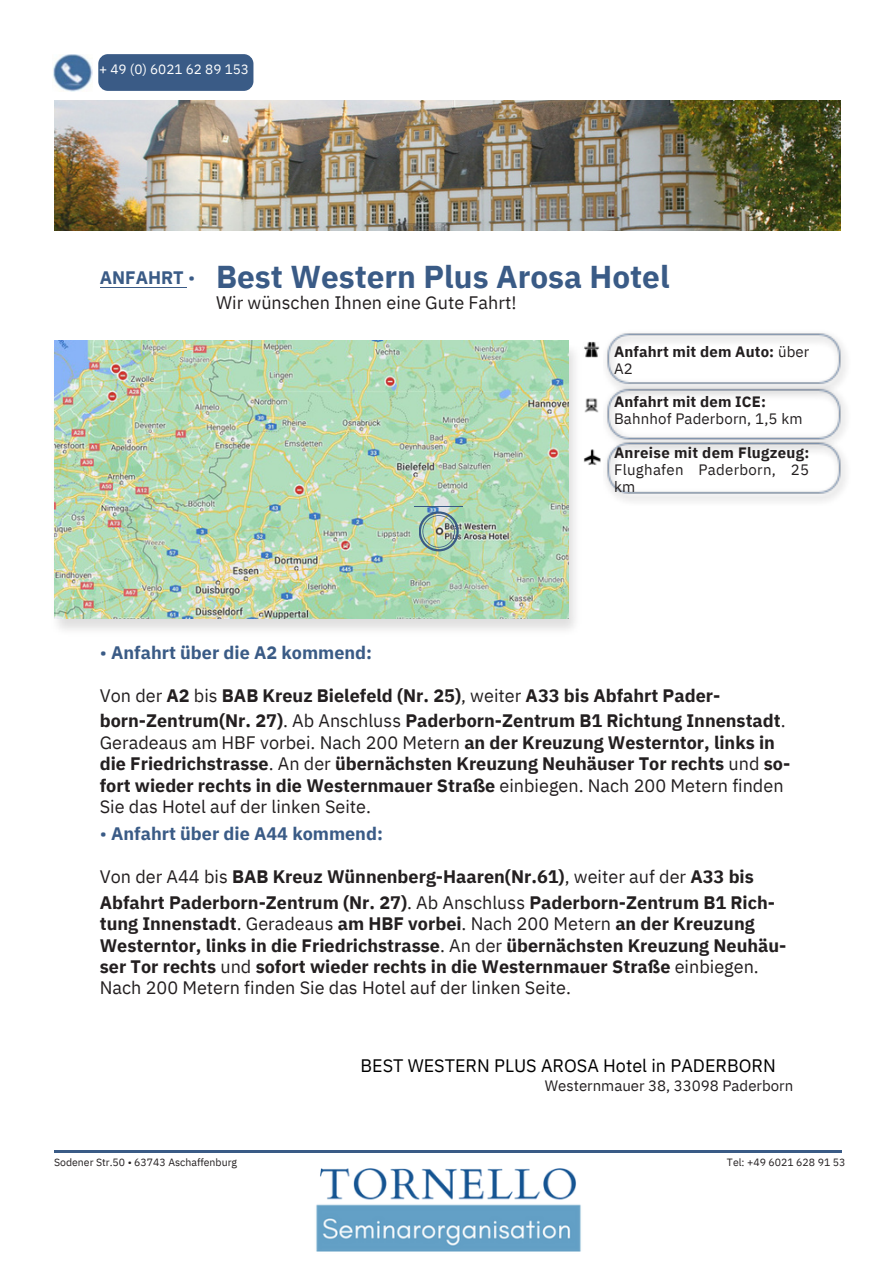
<style>
.page{position:relative;width:894px;height:1264px;background:#fff}
.page>*{position:absolute;margin:0;border:0;box-sizing:border-box;transform-origin:0 0}
.t1{font:700 31.5px "IBM Plex Sans";color:#3a5b86}
.t2{font:700 18px/21.5px "IBM Plex Sans";color:#231f20}
.t3{font:700 18px "IBM Plex Sans";color:#3a5b86}
.t4{font:18px "IBM Plex Sans";color:#000}
.t5{font:18px "IBM Plex Sans";color:#231f20}
.t6{font:15px/17px "IBM Plex Sans";letter-spacing:.01em;color:#231f20}
.t7{font:700 15px/17px "IBM Plex Sans";letter-spacing:.01em;color:#231f20}
.t8{font:13.5px "IBM Plex Sans";color:#fff}
.t9{font:10.5px "IBM Plex Sans";color:#231f20}
.s1{font-weight:400}
</style>
<div class="page">
<svg style="left:92px;top:54px;width:162px;height:37px;fill:#3a5b86"></svg>
<img style="left:53px;top:54px;width:39px;height:38px">
<svg style="left:54px;top:1150px;width:788px;height:3px"></svg>
<img style="left:583px;top:449px;width:17px;height:16px">
<img style="left:584px;top:342px;width:16px;height:16px">
<img style="left:584px;top:398px;width:15px;height:15px">
<img style="left:606px;top:333px;width:240px;height:50px">
<img style="left:606px;top:383px;width:240px;height:56px">
<img style="left:606px;top:439px;width:240px;height:62px">
<img style="left:54px;top:100px;width:786px;height:131px">
<img style="left:54px;top:343px;width:522px;height:287px">
<img style="left:54px;top:341px;width:514px;height:277px">
<hr style="left:100px;top:287px;width:86px;height:1px;background:#3a5b86">
<svg style="left:411px;top:504px;width:54px;height:54px"></svg>
<img style="left:414px;top:507px;width:48px;height:48px">
<img style="left:288px;top:1150px;width:320px;height:102px">
<p class="t8" style="left:99px;top:60px;width:151px">+ 49 (0) 6021 62 89 153</p>
<p class="t3" style="left:100px;top:265px;width:97px">ANFAHRT <span class="s1">•</span></p>
<h1 class="t1" style="left:216px;top:256px;width:455px">Best Western Plus Arosa Hotel</h1>
<p class="t5" style="left:216px;top:291px;width:302px">Wir wünschen Ihnen eine Gute Fahrt!</p>
<p class="t7" style="left:614px;top:342px;width:197px">Anfahrt mit dem Auto: <span class="s1">über<br>A2</span></p>
<p class="t7" style="left:614px;top:393px;width:153px">Anfahrt mit dem ICE:</p>
<p class="t6" style="left:614px;top:410px;width:190px">Bahnhof Paderborn, 1,5 km</p>
<p class="t7" style="left:614px;top:444px;width:197px">Anreise mit dem Flugzeug:</p>
<p class="t6" style="left:614px;top:461px;width:196px">Flughafen Paderborn, 25 km</p>
<p class="t3" style="left:100px;top:640px;width:274px"><span class="s1">•</span> Anfahrt über die A2 kommend:</p>
<p class="t2" style="left:100px;top:681px;width:687px;line-height:26px"><span class="s1">Von der</span> A2 <span class="s1">bis</span> BAB Kreuz Bielefeld (Nr. 25)<span class="s1">, weiter</span> A33 bis Abfahrt Pader&shy;born-Zentrum(Nr. 27)<span class="s1">. Ab Anschluss</span> Paderborn-Zentrum B1 Richtung Innenstadt<span class="s1">.</span></p>
<p class="t2" style="left:100px;top:731px;width:691px"><span class="s1">Geradeaus am HBF vorbei. Nach 200 Metern</span> an der Kreuzung Westerntor, links in die Friedrichstrasse<span class="s1">. An der</span> übernächsten Kreuzung Neuhäuser Tor rechts <span class="s1">und</span> so&shy;fort wieder rechts in die Westernmauer Straße <span class="s1">einbiegen. Nach 200 Metern finden Sie das Hotel auf der linken Seite.</span></p>
<p class="t3" style="left:100px;top:821px;width:284px"><span class="s1">•</span> Anfahrt über die A44 kommend:</p>
<p class="t2" style="left:100px;top:863px;width:676px;line-height:26px"><span class="s1">Von der A44 bis</span> BAB Kreuz Wünnenberg-Haaren(Nr.61)<span class="s1">, weiter auf der</span> A33 bis<br>Abfahrt Paderborn-Zentrum (Nr. 27)<span class="s1">. Ab Anschluss</span> Paderborn-Zentrum B1 Rich-</p>
<p class="t2" style="left:100px;top:912px;width:688px">tung Innenstadt<span class="s1">. Geradeaus</span> am HBF vorbei<span class="s1">. Nach 200 Metern</span> an der Kreuzung Westerntor, links in die Friedrichstrasse<span class="s1">. An der</span> übernächsten Kreuzung Neuhäu&shy;ser Tor rechts <span class="s1">und</span> sofort wieder rechts in die Westernmauer Straße <span class="s1">einbiegen.<br>Nach 200 Metern finden Sie das Hotel auf der linken Seite.</span></p>
<p class="t4" style="left:360px;top:1053px;width:417px">BEST WESTERN PLUS AROSA Hotel in PADERBORN</p>
<p class="t6" style="left:544px;top:1077px;width:250px">Westernmauer 38, 33098 Paderborn</p>
<p class="t9" style="left:54px;top:1155px;width:184px">Sodener Str.50 • 63743 Aschaffenburg</p>
<p class="t9" style="left:726px;top:1155px;width:120px">Tel: +49 6021 628 91 53</p>
</div>
